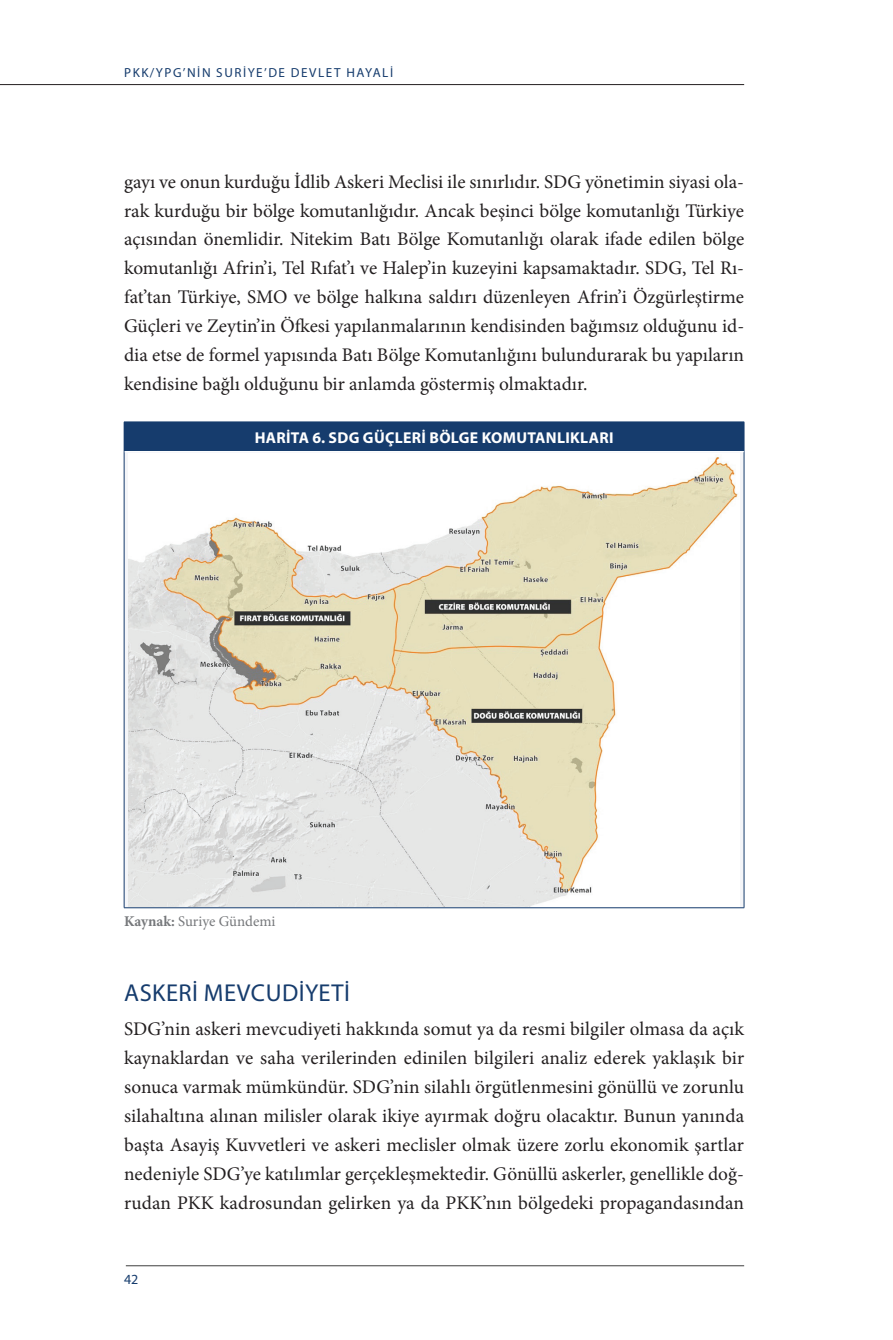
<style>
.page{position:relative;width:893px;height:1340px;background:#fff}
.page>*{position:absolute;margin:0;border:0;box-sizing:border-box;transform-origin:0 0}
.t1{font:24.5px "Myriad Pro";letter-spacing:.02em;color:#163c6d}
.t2{font:19.25px/28.9px "Minion Pro";color:#231f20;text-align:justify}
.t3{font:700 15.75px "Myriad Pro";letter-spacing:.02em;color:#fff}
.t4{font:14.88px "Minion Pro";color:#76787b}
.t5{font:14px "Myriad Pro";color:#163c6d}
.t6{font:13.12px "Myriad Pro";letter-spacing:.12em;color:#163c6d}
.s1{font-weight:700}
</style>
<div class="page">
<hr style="left:0;top:84px;width:744px;height:1px;background:#231f20">
<hr style="left:126px;top:1265px;width:618px;height:1px;background:#3e3e3f">
<div style="left:124px;top:422px;width:620px;height:29px;background:#163c6d"></div>
<svg style="left:744px;top:422px;width:1px;height:29px"></svg>
<hr style="left:124px;top:451px;width:1px;height:456px;background:#163c6d">
<hr style="left:744px;top:451px;width:1px;height:456px;background:#163c6d">
<hr style="left:124px;top:907px;width:620px;height:1px;background:#163c6d">
<hr style="left:124px;top:451px;width:620px;height:1px;background:#fff">
<hr style="left:124px;top:421px;width:620px;height:1px;background:#163c6d">
<img style="left:128px;top:457px;width:610px;height:449px">
<div style="left:141px;top:453px;width:317px;height:54px;background:#fff"></div>
<p class="t6" style="left:124px;top:65px;width:271px">PKK/YPG’NİN SURİYE’DE DEVLET HAYALİ</p>
<p class="t2" style="left:124px;top:167px;width:622px">gayı ve onun kurduğu İdlib Askeri Meclisi ile sınırlıdır. SDG yönetimin siyasi ola&shy;rak kurduğu bir bölge komutanlığıdır. Ancak beşinci bölge komutanlığı Türkiye açısından önemlidir. Nitekim Batı Bölge Komutanlığı olarak ifade edilen bölge komutanlığı Afrin’i, Tel Rıfat’ı ve Halep’in kuzeyini kapsamaktadır. SDG, Tel Rı&shy;fat’tan Türkiye, SMO ve bölge halkına saldırı düzenleyen Afrin’i Özgürleştirme Güçleri ve Zeytin’in Öfkesi yapılanmalarının kendisinden bağımsız olduğunu id&shy;dia etse de formel yapısında Batı Bölge Komutanlığını bulundurarak bu yapıların kendisine bağlı olduğunu bir anlamda göstermiş olmaktadır.</p>
<p class="t3" style="left:255px;top:427px;width:360px">HARITA 6. SDG GÜÇLERI BÖLGE KOMUTANLIKLARI</p>
<p class="t4" style="left:124px;top:910px;width:153px"><span class="s1">Kaynak:</span> Suriye Gündemi</p>
<p class="t1" style="left:124px;top:978px;width:224px">ASKERI MEVCUDIYETI</p>
<p class="t2" style="left:124px;top:1014px;width:622px">SDG’nin askeri mevcudiyeti hakkında somut ya da resmi bilgiler olmasa da açık kaynaklardan ve saha verilerinden edinilen bilgileri analiz ederek yaklaşık bir sonuca varmak mümkündür. SDG’nin silahlı örgütlenmesini gönüllü ve zorunlu silahaltına alınan milisler olarak ikiye ayırmak doğru olacaktır. Bunun yanında başta Asayiş Kuvvetleri ve askeri meclisler olmak üzere zorlu ekonomik şartlar nedeniyle SDG’ye katılımlar gerçekleşmektedir. Gönüllü askerler, genellikle doğ&shy;rudan PKK kadrosundan gelirken ya da PKK’nın bölgedeki propagandasından</p>
<p class="t5" style="left:124px;top:1270px;width:16px">42</p>
</div>
